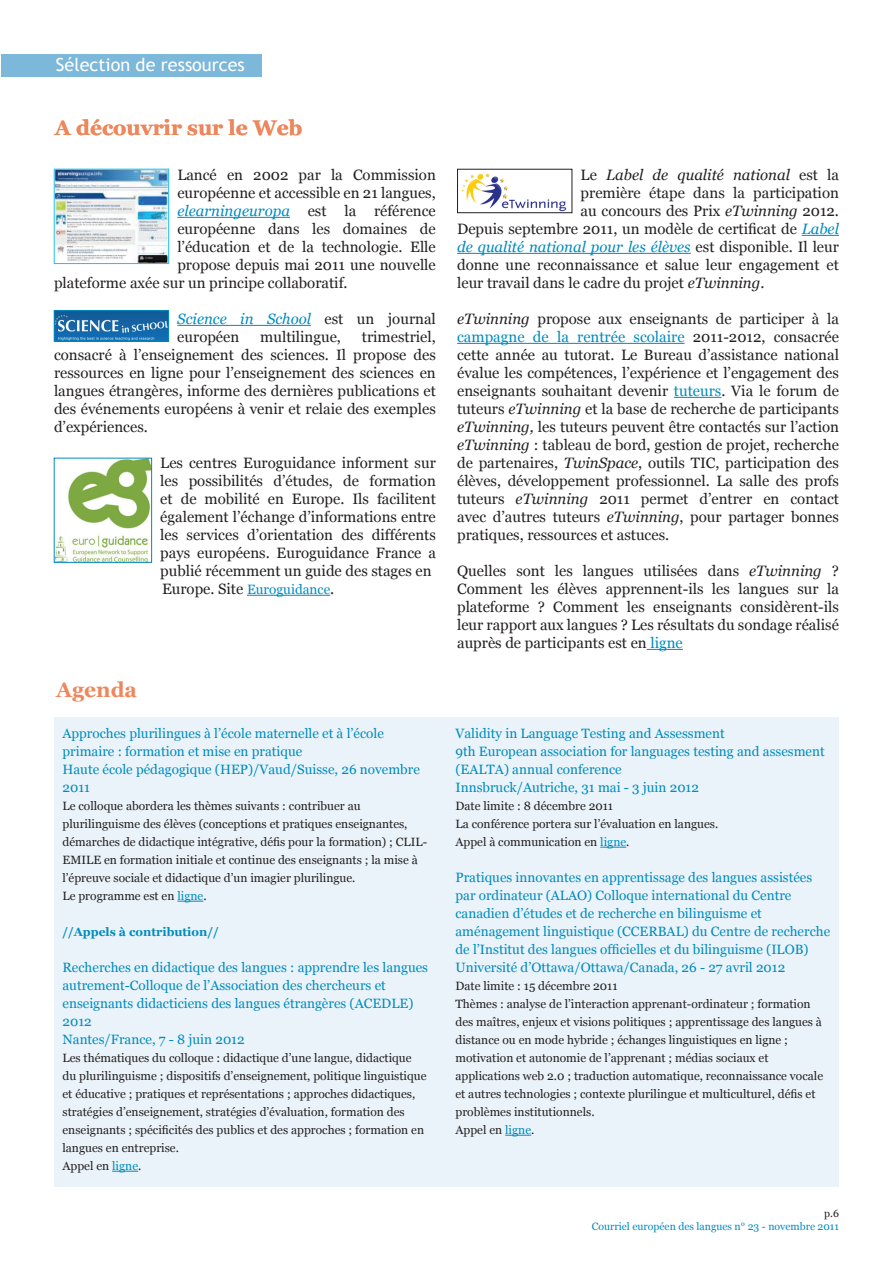
<style>
.page{position:relative;width:893px;height:1263px;background:#fff}
.page>*{position:absolute;margin:0;border:0;box-sizing:border-box;transform-origin:0 0}
.t1{font:700 21px "Georgia";color:#ee875b}
.t2{font:18px "Trebuchet MS";color:#fff}
.t3{font:15px/18px "Georgia";color:#231f20;text-align:justify}
.t4{font:italic 15px "Georgia";color:#008bbe}
.t5{font:italic 15px "Georgia";color:#231f20}
.t6{font:13.5px/18px "Georgia";color:#008bbe}
.t7{font:12px/18px "Georgia";color:#231f20}
.t8{font:700 12px "Georgia";color:#008bbe}
.t9{font:10.5px "Georgia";color:#008bbe}
.t10{font:10.5px "Georgia";color:#231f20}
.s1{font-style:normal;color:#231f20}
.s2{font-style:italic;color:#008bbe}
.s3{font-size:13.5px;color:#008bbe}
.s4{color:#008bbe}
.s5{font-style:normal}
.s6{font-style:italic}
</style>
<div class="page">
<div style="left:1px;top:54px;width:260px;height:23px;background:#7bb8d9"></div>
<hr style="left:177px;top:217px;width:113px;height:1px;background:#008bbe">
<hr style="left:177px;top:325px;width:134px;height:1px;background:#008bbe">
<hr style="left:247px;top:595px;width:83px;height:1px;background:#008bbe">
<hr style="left:802px;top:235px;width:37px;height:1px;background:#008bbe">
<hr style="left:457px;top:253px;width:234px;height:1px;background:#008bbe">
<hr style="left:457px;top:343px;width:228px;height:1px;background:#008bbe">
<hr style="left:674px;top:397px;width:47px;height:1px;background:#008bbe">
<hr style="left:647px;top:649px;width:36px;height:1px;background:#008bbe">
<img style="left:461px;top:173px;width:106px;height:38px">
<div style="left:457px;top:169px;width:115px;height:44px;border:1px solid #231f20"></div>
<img style="left:56px;top:171px;width:111px;height:91px">
<div style="left:54px;top:169px;width:115px;height:95px;border:1px solid #1fc2f3"></div>
<img style="left:56px;top:312px;width:111px;height:27px">
<div style="left:54px;top:310px;width:115px;height:31px;border:1px solid #008bbe"></div>
<img style="left:56px;top:460px;width:94px;height:100px">
<div style="left:54px;top:718px;width:785px;height:469px;background:#eaf3f9"></div>
<svg style="left:177px;top:901px;width:26px;height:1px"></svg>
<svg style="left:112px;top:1171px;width:26px;height:1px"></svg>
<svg style="left:600px;top:847px;width:26px;height:1px"></svg>
<svg style="left:505px;top:1135px;width:26px;height:1px"></svg>
<p class="t2" style="left:56px;top:54px;width:190px">Sélection de ressources</p>
<h1 class="t1" style="left:55px;top:115px;width:249px">A découvrir sur le Web</h1>
<p class="t3" style="left:177px;top:166px;width:260px">Lancé en 2002 par la Commission</p>
<p class="t3" style="left:177px;top:184px;width:260px">européenne et accessible en 21 langues,</p>
<p class="t4" style="left:177px;top:202px;width:260px">elearningeuropa <span class="s1">est la référence</span></p>
<p class="t3" style="left:177px;top:220px;width:260px">européenne dans les domaines de</p>
<p class="t3" style="left:177px;top:238px;width:260px">l’éducation et de la technologie. Elle</p>
<p class="t3" style="left:177px;top:256px;width:260px">propose depuis mai 2011 une nouvelle</p>
<p class="t3" style="left:54px;top:274px;width:295px">plateforme axée sur un principe collaboratif.</p>
<p class="t3" style="left:177px;top:310px;width:260px"><span class="s2">Science in School</span> est un journal européen</p>
<p class="t3" style="left:54px;top:328px;width:383px;text-indent:308px">trimestriel, consacré à l’enseignement des sciences. Il propose des ressources en ligne pour l’enseignement des sciences en langues étrangères, informe des dernières publications et des événements européens à venir et relaie des exemples d’expériences.</p>
<p class="t3" style="left:160px;top:454px;width:277px;text-align:left">Les centres Euroguidance informent sur les possibilités d’études, de formation et de mobilité en Europe. Ils facilitent également l’échange d’informations entre les services d’orientation des différents pays européens. Euroguidance France a publié récemment un guide des stages en Europe. Site <span class="s3">Euroguidance</span>.</p>
<p class="t3" style="left:260px;top:328px;width:82px">multilingue,</p>
<h1 class="t1" style="left:56px;top:678px;width:82px">Agenda</h1>
<p class="t6" style="left:63px;top:724px;width:359px">Approches plurilingues à l’école maternelle et à l’école primaire : formation et mise en pratique<br>Haute école pédagogique (HEP)/Vaud/Suisse, 26 novembre 2011</p>
<p class="t7" style="left:63px;top:797px;width:366px">Le colloque abordera les thèmes suivants : contribuer au plurilinguisme des élèves (conceptions et pratiques enseignantes, démarches de didactique intégrative, défis pour la formation) ; CLIL-EMILE en formation initiale et continue des enseignants ; la mise à l’épreuve sociale et didactique d’un imagier plurilingue.<br>Le programme est en <span class="s4">ligne</span>.</p>
<p class="t8" style="left:63px;top:925px;width:158px">//Appels à contribution//</p>
<p class="t6" style="left:63px;top:958px;width:367px">Recherches en didactique des langues : apprendre les langues autrement-Colloque de l’Association des chercheurs et enseignants didacticiens des langues étrangères (ACEDLE)<br>2012<br>Nantes/France, 7 - 8 juin 2012</p>
<p class="t7" style="left:63px;top:1049px;width:365px">Les thématiques du colloque : didactique d’une langue, didactique du plurilinguisme ; dispositifs d’enseignement, politique linguistique et éducative ; pratiques et représentations ; approches didactiques, stratégies d’enseignement, stratégies d’évaluation, formation des enseignants ; spécificités des publics et des approches ; formation en langues en entreprise.<br>Appel en <span class="s4">ligne</span>.</p>
<p class="t5" style="left:581px;top:166px;width:260px"><span class="s5">Le</span> Label de qualité national <span class="s5">est la</span></p>
<p class="t3" style="left:581px;top:184px;width:260px">première étape dans la participation</p>
<p class="t3" style="left:581px;top:202px;width:260px">au concours des Prix <span class="s6">eTwinning</span> 2012.</p>
<p class="t3" style="left:457px;top:220px;width:383px">Depuis septembre 2011, un modèle de certificat de <span class="s2">Label</span></p>
<p class="t4" style="left:457px;top:238px;width:383px">de qualité national pour les élèves <span class="s1">est disponible. Il leur</span></p>
<p class="t3" style="left:457px;top:256px;width:383px">donne une reconnaissance et salue leur engagement et</p>
<p class="t3" style="left:457px;top:274px;width:309px">leur travail dans le cadre du projet <span class="s6">eTwinning</span>.</p>
<p class="t3" style="left:457px;top:310px;width:383px"><span class="s6">eTwinning</span> propose aux enseignants de participer à la <span class="s4">campagne de la rentrée scolaire</span> 2011-2012, consacrée cette année au tutorat. Le Bureau d’assistance national évalue les compétences, l’expérience et l’engagement des enseignants souhaitant devenir <span class="s4">tuteurs</span>. Via le forum de tuteurs <span class="s6">eTwinning</span> et la base de recherche de participants <span class="s6">eTwinning,</span> les tuteurs peuvent être contactés sur l’action <span class="s6">eTwinning</span> : tableau de bord, gestion de projet, recherche de partenaires, <span class="s6">TwinSpace</span>, outils TIC, participation des élèves, développement professionnel. La salle des profs tuteurs <span class="s6">eTwinning</span> 2011 permet d’entrer en contact avec d’autres tuteurs <span class="s6">eTwinning</span>, pour partager bonnes pratiques, ressources et astuces.</p>
<p class="t3" style="left:457px;top:562px;width:383px">Quelles sont les langues utilisées dans <span class="s6">eTwinning</span> ?<br>Comment les élèves apprennent-ils les langues sur la plateforme ? Comment les enseignants considèrent-ils leur rapport aux langues ? Les résultats du sondage réalisé auprès de participants est en <span class="s4">ligne</span></p>
<p class="t6" style="left:455px;top:724px;width:371px">Validity in Language Testing and Assessment<br>9th European association for languages testing and assesment (EALTA) annual conference<br>Innsbruck/Autriche, 31 mai - 3 juin 2012</p>
<p class="t7" style="left:455px;top:797px;width:264px">Date limite : 8 décembre 2011<br>La conférence portera sur l’évaluation en langues.<br>Appel à communication en <span class="s4">ligne</span>.</p>
<p class="t6" style="left:455px;top:868px;width:376px">Pratiques innovantes en apprentissage des langues assistées par ordinateur (ALAO) Colloque international du Centre canadien d’études et de recherche en bilinguisme et aménagement linguistique (CCERBAL) du Centre de recherche de l’Institut des langues officielles et du bilinguisme (ILOB)<br>Université d’Ottawa/Ottawa/Canada, 26 - 27 avril 2012</p>
<p class="t7" style="left:455px;top:977px;width:369px">Date limite : 15 décembre 2011<br>Thèmes : analyse de l’interaction apprenant-ordinateur ; formation des maîtres, enjeux et visions politiques ; apprentissage des langues à distance ou en mode hybride ; échanges linguistiques en ligne ; motivation et autonomie de l’apprenant ; médias sociaux et applications web 2.0 ; traduction automatique, reconnaissance vocale et autres technologies ; contexte plurilingue et multiculturel, défis et problèmes institutionnels.<br>Appel en <span class="s4">ligne</span>.</p>
<p class="t10" style="left:824px;top:1207px;width:16px">p.6</p>
<p class="t9" style="left:592px;top:1220px;width:249px">Courriel européen des langues n° 23 - novembre 2011</p>
</div>
